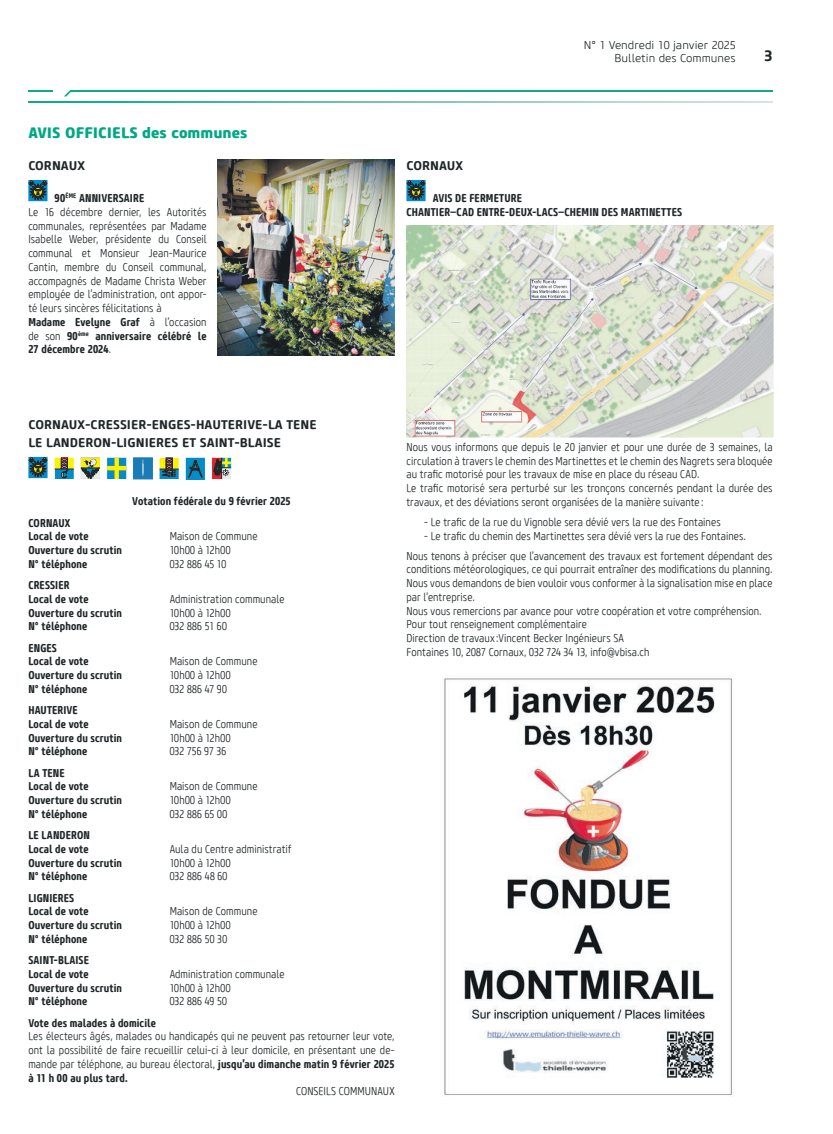
<style>
.page{position:relative;width:833px;height:1134px;background:#fff}
.page>*{position:absolute;margin:0;border:0;box-sizing:border-box;transform-origin:0 0}
.t1{font:800 15px "Core Sans M75";color:#00a885}
.t2{font:700 15px "Core Sans M65";color:#212729}
.t3{font:700 12.5px/18px "Core Sans M65";color:#212729}
.t4{font:300 11.25px/13.8px "Core Sans M37 Cn";letter-spacing:.005em;color:#212729}
.t5{font:700 11.25px/13.8px "Core Sans M67 Cn";letter-spacing:.01em;color:#212729}
.t6{font:300 11.25px "Core Sans M37 Cn";letter-spacing:.025em;color:#212729}
.t7{font:300 11.25px/13.5px "Core Sans M35";color:#212729;text-align:right}
.t8{font:300 11.25px "Core Sans M37 Cn";letter-spacing:.03em;color:#212729}
.s1{font-family:"Core Sans M37 Cn";font-weight:300}
.s2{font-family:"Core Sans M67 Cn";font-weight:700}
</style>
<div class="page">
<svg style="left:28px;top:101px;width:744px;height:2px"></svg>
<hr style="left:70px;top:90px;width:702px;height:2px;background:#0fab86">
<hr style="left:28px;top:90px;width:25px;height:2px;background:#0fab86">
<svg style="left:64px;top:90px;width:7px;height:6px"></svg>
<svg style="left:406px;top:180px;width:19px;height:21px"></svg>
<img style="left:406px;top:225px;width:367px;height:212px">
<svg style="left:28px;top:457px;width:20px;height:21px"></svg>
<svg style="left:55px;top:478px;width:19px;height:1px"></svg>
<svg style="left:55px;top:458px;width:19px;height:20px"></svg>
<svg style="left:81px;top:458px;width:19px;height:21px"></svg>
<svg style="left:107px;top:458px;width:19px;height:21px"></svg>
<svg style="left:133px;top:458px;width:19px;height:21px"></svg>
<div style="left:160px;top:469px;width:19px;height:10px;background:#048cc9"></div>
<svg style="left:160px;top:458px;width:19px;height:19px"></svg>
<svg style="left:186px;top:458px;width:19px;height:21px"></svg>
<svg style="left:212px;top:458px;width:2px;height:21px"></svg>
<svg style="left:214px;top:458px;width:17px;height:21px"></svg>
<svg style="left:28px;top:180px;width:19px;height:21px"></svg>
<img style="left:217px;top:159px;width:177px;height:196px">
<img style="left:444px;top:678px;width:288px;height:417px">
<h1 class="t1" style="left:28px;top:123px;width:221px">AVIS OFFICIELS des communes</h1>
<p class="t3" style="left:28px;top:157px;width:58px">CORNAUX</p>
<p class="t5" style="left:55px;top:191px;width:91px">90<sup>ÈME</sup> ANNIVERSAIRE</p>
<p class="t4" style="left:28px;top:205px;width:180px;text-align:justify">Le 16 décembre dernier, les Autorités communales, représentées par Madame Isabelle Weber, présidente du Conseil communal et Monsieur Jean-Maurice Cantin, membre du Conseil communal, accompagnés de Madame Christa Weber employée de l’administration, ont appor&shy;té leurs sincères félicitations à</p>
<p class="t5" style="left:28px;top:315px;width:180px;text-align:justify">Madame Evelyne Graf <span class="s1">à l’occasion de son</span> 90<sup>ème</sup> anniversaire célébré le 27 décembre 2024<span class="s1">.</span></p>
<p class="t7" style="left:584px;top:39px;width:153px">N° 1 Vendredi 10 janvier 2025<br>Bulletin des Communes</p>
<h1 class="t2" style="left:764px;top:46px;width:10px">3</h1>
<p class="t3" style="left:406px;top:157px;width:58px">CORNAUX</p>
<p class="t5" style="left:406px;top:191px;width:277px;text-indent:26px">AVIS DE FERMETURE<br>CHANTIER–CAD ENTRE-DEUX-LACS–CHEMIN DES MARTINETTES</p>
<p class="t3" style="left:28px;top:416px;width:290px">CORNAUX-CRESSIER-ENGES-HAUTERIVE-LA TENE<br>LE LANDERON-LIGNIERES ET SAINT-BLAISE</p>
<p class="t5" style="left:28px;top:516px;width:62px">CORNAUX<br>Local de vote</p>
<p class="t5" style="left:132px;top:494px;width:160px">Votation fédérale du 9 février 2025</p>
<p class="t4" style="left:170px;top:530px;width:89px">Maison de Commune</p>
<p class="t5" style="left:28px;top:543px;width:95px">Ouverture du scrutin</p>
<p class="t6" style="left:170px;top:543px;width:62px">10h00 à 12h00</p>
<p class="t5" style="left:28px;top:557px;width:60px">N° téléphone</p>
<p class="t4" style="left:170px;top:557px;width:58px">032 886 45 10</p>
<p class="t5" style="left:28px;top:578px;width:62px">CRESSIER<br>Local de vote</p>
<p class="t4" style="left:170px;top:592px;width:116px">Administration communale</p>
<p class="t5" style="left:28px;top:606px;width:95px">Ouverture du scrutin</p>
<p class="t6" style="left:170px;top:606px;width:62px">10h00 à 12h00</p>
<p class="t5" style="left:28px;top:619px;width:60px">N° téléphone</p>
<p class="t4" style="left:170px;top:620px;width:59px">032 886 51 60</p>
<p class="t5" style="left:28px;top:641px;width:62px">ENGES<br>Local de vote</p>
<p class="t4" style="left:170px;top:655px;width:89px">Maison de Commune</p>
<p class="t5" style="left:28px;top:668px;width:95px">Ouverture du scrutin</p>
<p class="t6" style="left:170px;top:668px;width:62px">10h00 à 12h00</p>
<p class="t5" style="left:28px;top:682px;width:60px">N° téléphone</p>
<p class="t4" style="left:170px;top:682px;width:59px">032 886 47 90</p>
<p class="t5" style="left:28px;top:703px;width:62px">HAUTERIVE<br>Local de vote</p>
<p class="t4" style="left:170px;top:717px;width:89px">Maison de Commune</p>
<p class="t5" style="left:28px;top:731px;width:95px">Ouverture du scrutin</p>
<p class="t6" style="left:170px;top:731px;width:62px">10h00 à 12h00</p>
<p class="t5" style="left:28px;top:744px;width:60px">N° téléphone</p>
<p class="t4" style="left:170px;top:745px;width:58px">032 756 97 36</p>
<p class="t5" style="left:28px;top:766px;width:62px">LA TENE<br>Local de vote</p>
<p class="t4" style="left:170px;top:780px;width:89px">Maison de Commune</p>
<p class="t5" style="left:28px;top:793px;width:95px">Ouverture du scrutin</p>
<p class="t6" style="left:170px;top:793px;width:62px">10h00 à 12h00</p>
<p class="t5" style="left:28px;top:807px;width:60px">N° téléphone</p>
<p class="t4" style="left:170px;top:807px;width:59px">032 886 65 00</p>
<p class="t5" style="left:28px;top:828px;width:63px">LE LANDERON<br>Local de vote</p>
<p class="t4" style="left:170px;top:842px;width:123px">Aula du Centre administratif</p>
<p class="t5" style="left:28px;top:856px;width:95px">Ouverture du scrutin</p>
<p class="t6" style="left:170px;top:856px;width:62px">10h00 à 12h00</p>
<p class="t5" style="left:28px;top:869px;width:60px">N° téléphone</p>
<p class="t8" style="left:170px;top:869px;width:59px">032 886 48 60</p>
<p class="t5" style="left:28px;top:891px;width:62px">LIGNIERES<br>Local de vote</p>
<p class="t4" style="left:170px;top:905px;width:89px">Maison de Commune</p>
<p class="t5" style="left:28px;top:918px;width:95px">Ouverture du scrutin</p>
<p class="t6" style="left:170px;top:918px;width:62px">10h00 à 12h00</p>
<p class="t5" style="left:28px;top:932px;width:60px">N° téléphone</p>
<p class="t6" style="left:170px;top:932px;width:59px">032 886 50 30</p>
<p class="t5" style="left:28px;top:953px;width:62px">SAINT-BLAISE<br>Local de vote</p>
<p class="t4" style="left:170px;top:967px;width:116px">Administration communale</p>
<p class="t5" style="left:28px;top:981px;width:95px">Ouverture du scrutin</p>
<p class="t6" style="left:170px;top:981px;width:62px">10h00 à 12h00</p>
<p class="t5" style="left:28px;top:994px;width:60px">N° téléphone</p>
<p class="t4" style="left:170px;top:995px;width:59px">032 886 49 50</p>
<p class="t5" style="left:28px;top:1016px;width:129px">Vote des malades à domicile</p>
<p class="t4" style="left:28px;top:1030px;width:368px;text-align:justify">Les électeurs âgés, malades ou handicapés qui ne peuvent pas retourner leur vote, ont la possibilité de faire recueillir celui-ci à leur domicile, en présentant une de&shy;mande par téléphone, au bureau électoral, <span class="s2">jusqu’au dimanche matin 9 février 2025</span></p>
<p class="t5" style="left:28px;top:1071px;width:101px">à 11 h 00 au plus tard.</p>
<p class="t4" style="left:296px;top:1085px;width:100px">CONSEILS COMMUNAUX</p>
<p class="t4" style="left:406px;top:440px;width:368px">Nous vous informons que depuis le 20 janvier et pour une durée de 3 semaines, la circulation à travers le chemin des Martinettes et le chemin des Nagrets sera bloquée au trafic motorisé pour les travaux de mise en place du réseau CAD.<br>Le trafic motorisé sera perturbé sur les tronçons concernés pendant la durée des travaux, et des déviations seront organisées de la manière suivante :</p>
<p class="t4" style="left:424px;top:515px;width:298px">- Le trafic de la rue du Vignoble sera dévié vers la rue des Fontaines</p>
<p class="t4" style="left:406px;top:526px;width:368px;line-height:20px;text-indent:18px">- Le trafic du chemin des Martinettes sera dévié vers la rue des Fontaines.<br>Nous tenons à préciser que l’avancement des travaux est fortement dépendant des</p>
<p class="t4" style="left:406px;top:563px;width:368px">conditions météorologiques, ce qui pourrait entraîner des modifications du planning.<br>Nous vous demandons de bien vouloir vous conformer à la signalisation mise en place par l’entreprise.<br>Nous vous remercions par avance pour votre coopération et votre compréhension.<br>Pour tout renseignement complémentaire<br>Direction de travaux :Vincent Becker Ingénieurs SA<br>Fontaines 10, 2087 Cornaux, 032 724 34 13, info@vbisa.ch</p>
</div>
